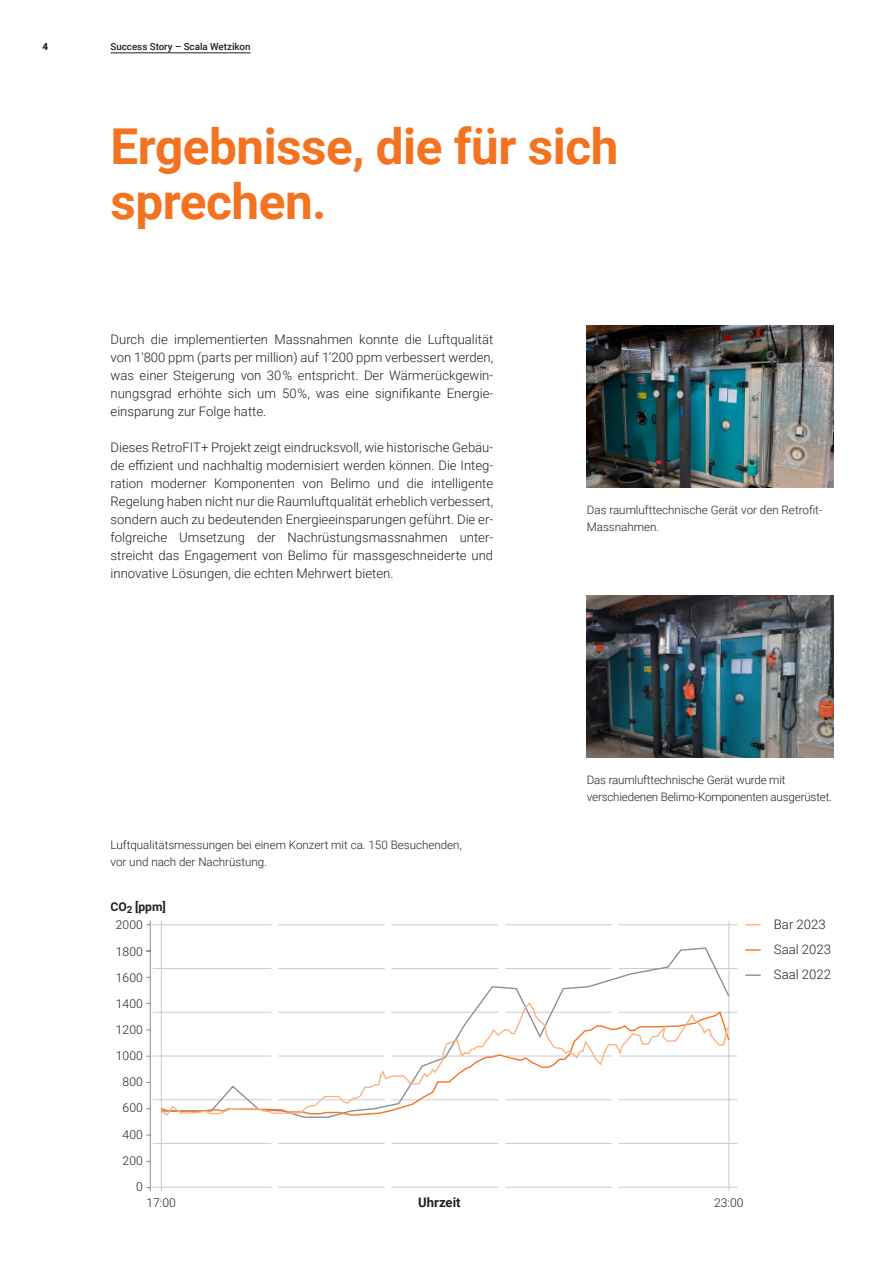
<style>
.page{position:relative;width:893px;height:1263px;background:#fff}
.page>*{position:absolute;margin:0;border:0;box-sizing:border-box;transform-origin:0 0}
.Belimo_Headline_33pt{font:700 49.5px/55.5px "Roboto";letter-spacing:-.01em;color:#f47321}
.Belimo_Body_8_75pt{font:300 13.2px/18px "Roboto";color:#231f20;text-align:justify}
.Belimo_Body_small_unjustified_7_75pt{font:300 13.2px "Roboto";color:#231f20}
.Belimo_Body_small_unjustified_7_75pt-2{font:700 13.2px "Roboto";color:#231f20}
.t1{font:300 12.15px/26.1px "Roboto";color:#231f20;text-align:right}
.t2{font:700 12.15px "Roboto";color:#231f20}
.Belimo_Body_small_unjustified_7_75pt-3{font:300 11.7px/16.5px "Roboto";color:#231f20}
.t3{font:500 9.75px "Roboto";color:#231f20}
.t4{font:900 9.75px "Roboto";color:#231f20}
</style>
<div class="page">
<hr style="left:111px;top:53px;width:140px;height:1px;background:#231f20">
<img style="left:587px;top:326px;width:246px;height:162px">
<hr style="left:161px;top:921px;width:1px;height:270px;background:#cbccce">
<hr style="left:729px;top:921px;width:1px;height:270px;background:#cbccce">
<hr style="left:153px;top:1187px;width:584px;height:1px;background:#cbccce">
<hr style="left:153px;top:924px;width:584px;height:1px;background:#cbccce">
<hr style="left:153px;top:1143px;width:584px;height:1px;background:#cbccce">
<hr style="left:153px;top:1099px;width:584px;height:1px;background:#cbccce">
<hr style="left:153px;top:1056px;width:584px;height:1px;background:#cbccce">
<hr style="left:153px;top:1012px;width:584px;height:1px;background:#cbccce">
<hr style="left:153px;top:968px;width:584px;height:1px;background:#cbccce">
<div style="left:271px;top:921px;width:7px;height:270px;background:#fff"></div>
<div style="left:385px;top:921px;width:7px;height:270px;background:#fff"></div>
<div style="left:498px;top:921px;width:7px;height:270px;background:#fff"></div>
<div style="left:612px;top:921px;width:7px;height:270px;background:#fff"></div>
<svg style="left:160px;top:947px;width:570px;height:171px"></svg>
<svg style="left:160px;top:1001px;width:571px;height:116px"></svg>
<hr style="left:150px;top:921px;width:1px;height:270px;background:#8d8f92">
<svg style="left:745px;top:924px;width:16px;height:1px"></svg>
<svg style="left:745px;top:949px;width:16px;height:2px"></svg>
<svg style="left:745px;top:974px;width:16px;height:2px"></svg>
<img style="left:587px;top:596px;width:246px;height:162px">
<p class="t4" style="left:43px;top:40px;width:7px">4</p>
<p class="t3" style="left:111px;top:40px;width:141px">Success Story – Scala Wetzikon</p>
<p class="Belimo_Headline_33pt" style="left:111px;top:116px;width:509px">Ergebnisse, die für sich sprechen.</p>
<p class="Belimo_Body_8_75pt" style="left:111px;top:329px;width:384px">Durch die implementierten Massnahmen konnte die Luftqualität von 1′800 ppm (parts per million) auf 1′200 ppm verbessert werden, was einer Steigerung von 30% entspricht. Der Wärmerückgewin&shy;nungsgrad erhöhte sich um 50%, was eine signifikante Energie&shy;einsparung zur Folge hatte.</p>
<p class="Belimo_Body_8_75pt" style="left:111px;top:437px;width:384px">Dieses RetroFIT+ Projekt zeigt eindrucksvoll, wie historische Gebäu&shy;de effizient und nachhaltig modernisiert werden können. Die Integ&shy;ration moderner Komponenten von Belimo und die intelligente Regelung haben nicht nur die Raumluftqualität erheblich verbessert, sondern auch zu bedeutenden Energieeinsparungen geführt. Die er&shy;folgreiche Umsetzung der Nachrüstungsmassnahmen unter&shy;streicht das Engagement von Belimo für massgeschneiderte und innovative Lösungen, die echten Mehrwert bieten.</p>
<p class="Belimo_Body_small_unjustified_7_75pt-3" style="left:111px;top:836px;width:353px">Luftqualitätsmessungen bei einem Konzert mit ca. 150 Besuchenden, vor und nach der Nachrüstung.</p>
<p class="t2" style="left:111px;top:898px;width:57px">CO<sub>2</sub> [ppm]</p>
<p class="t1" style="left:116px;top:911px;width:28px">2000<br>1800<br>1600<br>1400<br>1200<br>1000<br>800<br>600<br>400<br>200<br>0</p>
<p class="Belimo_Body_small_unjustified_7_75pt-3" style="left:587px;top:501px;width:237px">Das raumlufttechnische Gerät vor den Retrofit-<br>Massnahmen.</p>
<p class="Belimo_Body_small_unjustified_7_75pt-3" style="left:587px;top:771px;width:247px">Das raumlufttechnische Gerät wurde mit verschiedenen Belimo-Komponenten ausgerüstet.</p>
<p class="Belimo_Body_small_unjustified_7_75pt" style="left:774px;top:915px;width:53px">Bar 2023</p>
<p class="Belimo_Body_small_unjustified_7_75pt" style="left:774px;top:940px;width:59px">Saal 2023</p>
<p class="Belimo_Body_small_unjustified_7_75pt" style="left:774px;top:965px;width:59px">Saal 2022</p>
<p class="Belimo_Body_small_unjustified_7_75pt-2" style="left:418px;top:1192px;width:44px">Uhrzeit</p>
<p class="t1" style="left:147px;top:1189px;width:31px">17:00</p>
<p class="t1" style="left:714px;top:1189px;width:31px">23:00</p>
</div>
